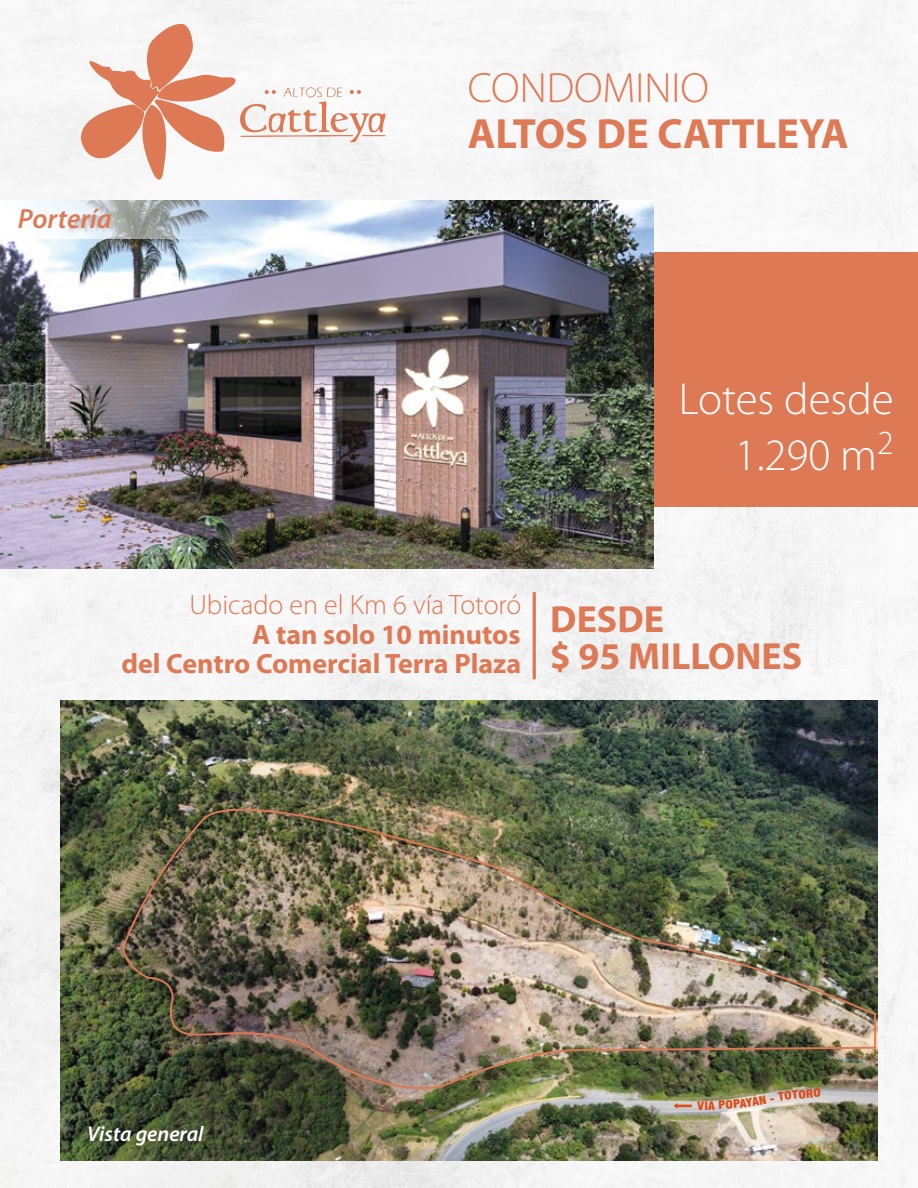
<style>
.page{position:relative;width:918px;height:1188px;background:#f6f6f6}
.page>*{position:absolute;margin:0;border:0;box-sizing:border-box;transform-origin:0 0}
.t1{font:300 45px/55.5px "Myriad Pro";color:#fff;text-align:right}
.t2{font:700 42.45px "Myriad Pro";color:#de7955}
.t3{font:300 42.45px "Myriad Pro";color:#de7955}
.t4{font:700 37.95px "Myriad Pro";color:#de7955}
.t5{font:700 28.05px "Myriad Pro";color:#de7955}
.t6{font:300 27.9px "Myriad Pro";color:#de7955}
.t7{font:700 27.9px "Myriad Pro";color:#de7955}
.t8{font:italic 600 27.75px "Myriad Pro";color:#de7955}
.t9{font:italic 600 21.45px "Myriad Pro";color:#fff}
.t10{font:900 condensed 11.4px "Swiss 721 BT";color:#d94c14;scale:1.12 1}
</style>
<div class="page">
<img style="left:61px;top:700px;width:817px;height:460px">
<img style="left:121px;top:781px;width:756px;height:317px">
<svg style="left:673px;top:1103px;width:19px;height:6px"></svg>
<svg style="left:81px;top:24px;width:305px;height:156px"></svg>
<div style="left:0;top:252px;width:918px;height:255px;background:#de7955"></div>
<img style="left:0;top:200px;width:654px;height:368px">
<hr style="left:533px;top:592px;width:3px;height:87px;background:#de7955">
<svg style="left:0;top:200px;width:274px;height:39px"></svg>
<svg style="left:705px;top:1086px;width:116px;height:24px;background:#b0b19a"></svg>
<h2 class="t3" style="left:468px;top:62px;width:243px">CONDOMINIO</h2>
<p class="t8" style="left:18px;top:201px;width:95px">Portería</p>
<h2 class="t2" style="left:468px;top:106px;width:382px">ALTOS DE CATTLEYA</h2>
<h1 class="t1" style="left:679px;top:371px;width:216px">Lotes desde<br>1.290 m<sup>2</sup></h1>
<p class="t6" style="left:189px;top:588px;width:334px">Ubicado en el Km 6 vía Totoró</p>
<p class="t5" style="left:121px;top:645px;width:401px">del Centro Comercial Terra Plaza</p>
<p class="t7" style="left:252px;top:616px;width:270px">A tan solo 10 minutos</p>
<h3 class="t4" style="left:550px;top:595px;width:115px">DESDE</h3>
<h3 class="t4" style="left:550px;top:631px;width:254px">$ 95 MILLONES</h3>
<p class="t10" style="left:697px;top:1099px;width:8px">V</p>
<p class="t9" style="left:87px;top:1120px;width:118px">Vista general</p>
</div>
